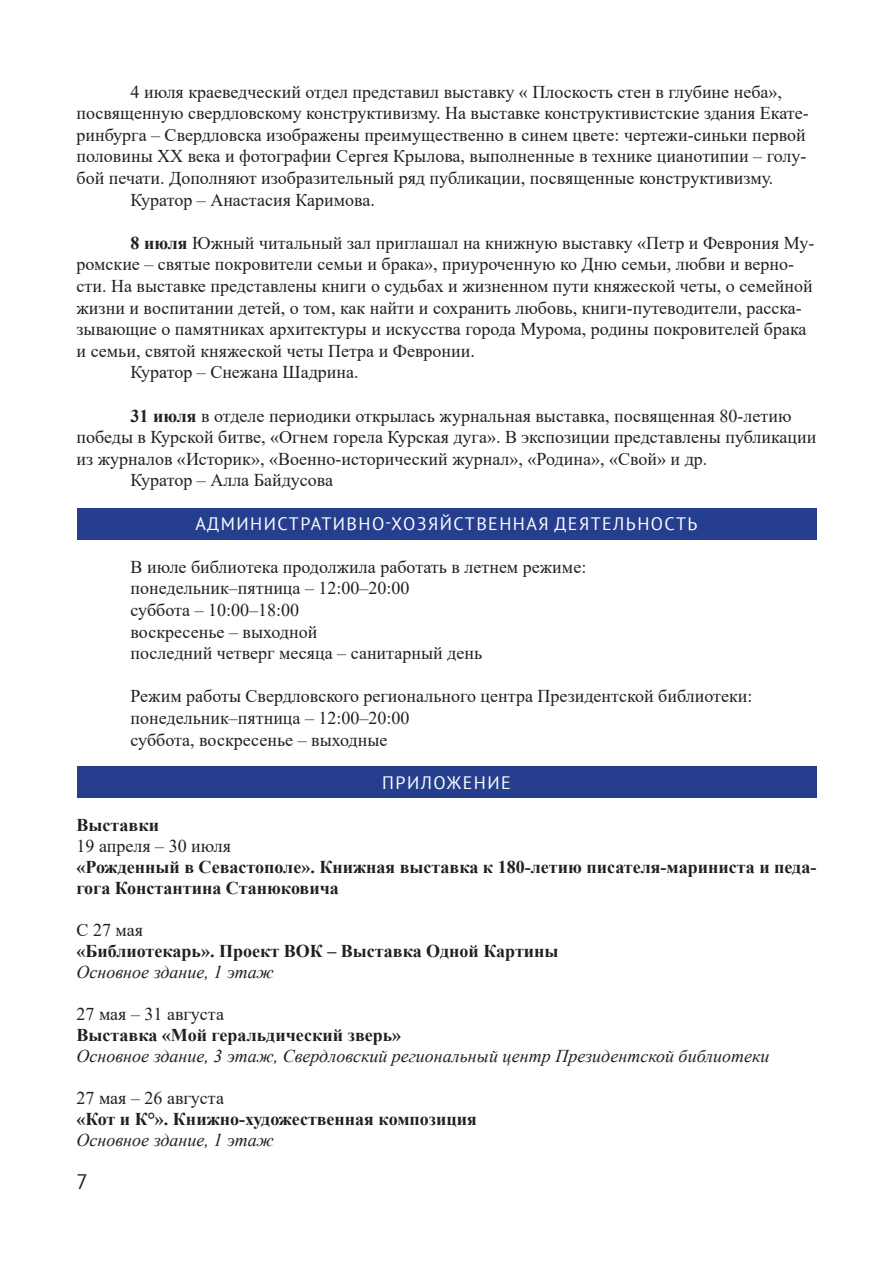
<style>
.page{position:relative;width:893px;height:1263px;background:#fff}
.page>*{position:absolute;margin:0;border:0;box-sizing:border-box;transform-origin:0 0}
.t1{font:21px "PT Sans";color:#231f20}
.основной{font:18px/21.6px "Times New Roman";color:#231f20}
.подгаз{font:18px "Times New Roman";color:#231f20}
.основной-2{font:700 18px/21px "Times New Roman";color:#231f20}
.основной-3{font:italic 18px "Times New Roman";color:#231f20}
.подгаз-2{font:18px "PT Sans";letter-spacing:.08em;color:#fff}
.подгаз-3{font:700 18px "Times New Roman";color:#231f20}
.s1{font-weight:700}
</style>
<div class="page">
<div style="left:77px;top:766px;width:739px;height:32px;background:#253f8e"></div>
<div style="left:77px;top:508px;width:739px;height:32px;background:#253f8e"></div>
<p class="основной" style="left:77px;top:80px;width:734px;text-indent:54px">4 июля краеведческий отдел представил выставку « Плоскость стен в глубине неба», посвященную свердловскому конструктивизму. На выставке конструктивистские здания Екате&shy;ринбурга – Свердловска изображены преимущественно в синем цвете: чертежи-синьки первой половины XX века и фотографии Сергея Крылова, выполненные в технике цианотипии – голу&shy;бой печати. Дополняют изобразительный ряд публикации, посвященные конструктивизму.</p>
<p class="основной" style="left:131px;top:188px;width:246px">Куратор – Анастасия Каримова.</p>
<p class="основной" style="left:77px;top:231px;width:739px;text-indent:54px"><span class="s1">8 июля</span> Южный читальный зал приглашал на книжную выставку «Петр и Феврония Му&shy;ромские – святые покровители семьи и брака», приуроченную ко Дню семьи, любви и верно&shy;сти. На выставке представлены книги о судьбах и жизненном пути княжеской четы, о семейной жизни и воспитании детей, о том, как найти и сохранить любовь, книги-путеводители, расска&shy;зывающие о памятниках архитектуры и искусства города Мурома, родины покровителей брака и семьи, святой княжеской четы Петра и Февронии.</p>
<p class="основной" style="left:131px;top:361px;width:230px">Куратор – Снежана Шадрина.</p>
<p class="основной" style="left:77px;top:404px;width:741px;text-indent:54px"><span class="s1">31 июля</span> в отделе периодики открылась журнальная выставка, посвященная 80-летию победы в Курской битве, «Огнем горела Курская дуга». В экспозиции представлены публикации из журналов «Историк», «Военно-исторический журнал», «Родина», «Свой» и др.</p>
<p class="основной" style="left:131px;top:469px;width:204px">Куратор – Алла Байдусова</p>
<p class="подгаз-2" style="left:195px;top:512px;width:504px">АДМИНИСТРАТИВНО-ХОЗЯЙСТВЕННАЯ ДЕЯТЕЛЬНОСТЬ</p>
<p class="подгаз" style="left:131px;top:554px;width:457px">В июле библиотека продолжила работать в летнем режиме:</p>
<p class="подгаз" style="left:131px;top:576px;width:281px">понедельник–пятница – 12:00–20:00</p>
<p class="подгаз" style="left:131px;top:597px;width:170px">суббота – 10:00–18:00</p>
<p class="подгаз" style="left:131px;top:619px;width:188px">воскресенье – выходной</p>
<p class="подгаз" style="left:131px;top:640px;width:353px">последний четверг месяца – санитарный день</p>
<p class="подгаз" style="left:131px;top:684px;width:623px">Режим работы Свердловского регионального центра Президентской библиотеки:</p>
<p class="подгаз" style="left:131px;top:705px;width:281px">понедельник–пятница – 12:00–20:00</p>
<p class="подгаз" style="left:131px;top:727px;width:258px">суббота, воскресенье – выходные</p>
<p class="подгаз-2" style="left:382px;top:771px;width:130px">ПРИЛОЖЕНИЕ</p>
<p class="подгаз-3" style="left:77px;top:812px;width:84px">Выставки</p>
<p class="основной" style="left:77px;top:834px;width:156px">19 апреля – 30 июля</p>
<p class="основной-2" style="left:77px;top:856px;width:741px">«Рожденный в Севастополе». Книжная выставка к 180-летию писателя-мариниста и педа&shy;гога Константина Станюковича</p>
<p class="основной" style="left:77px;top:918px;width:68px">С 27 мая</p>
<p class="основной-2" style="left:77px;top:940px;width:484px">«Библиотекарь». Проект ВОК – Выставка Одной Картины</p>
<p class="основной-3" style="left:77px;top:959px;width:199px">Основное здание, 1 этаж</p>
<p class="основной" style="left:77px;top:1002px;width:149px">27 мая – 31 августа</p>
<p class="основной-2" style="left:77px;top:1024px;width:326px">Выставка «Мой геральдический зверь»</p>
<p class="основной-3" style="left:77px;top:1043px;width:694px">Основное здание, 3 этаж, Свердловский региональный центр Президентской библиотеки</p>
<p class="основной" style="left:77px;top:1086px;width:149px">27 мая – 26 августа</p>
<p class="основной-2" style="left:77px;top:1108px;width:402px">«Кот и К°». Книжно-художественная композиция</p>
<p class="основной-3" style="left:77px;top:1127px;width:199px">Основное здание, 1 этаж</p>
<p class="t1" style="left:77px;top:1168px;width:13px">7</p>
</div>
